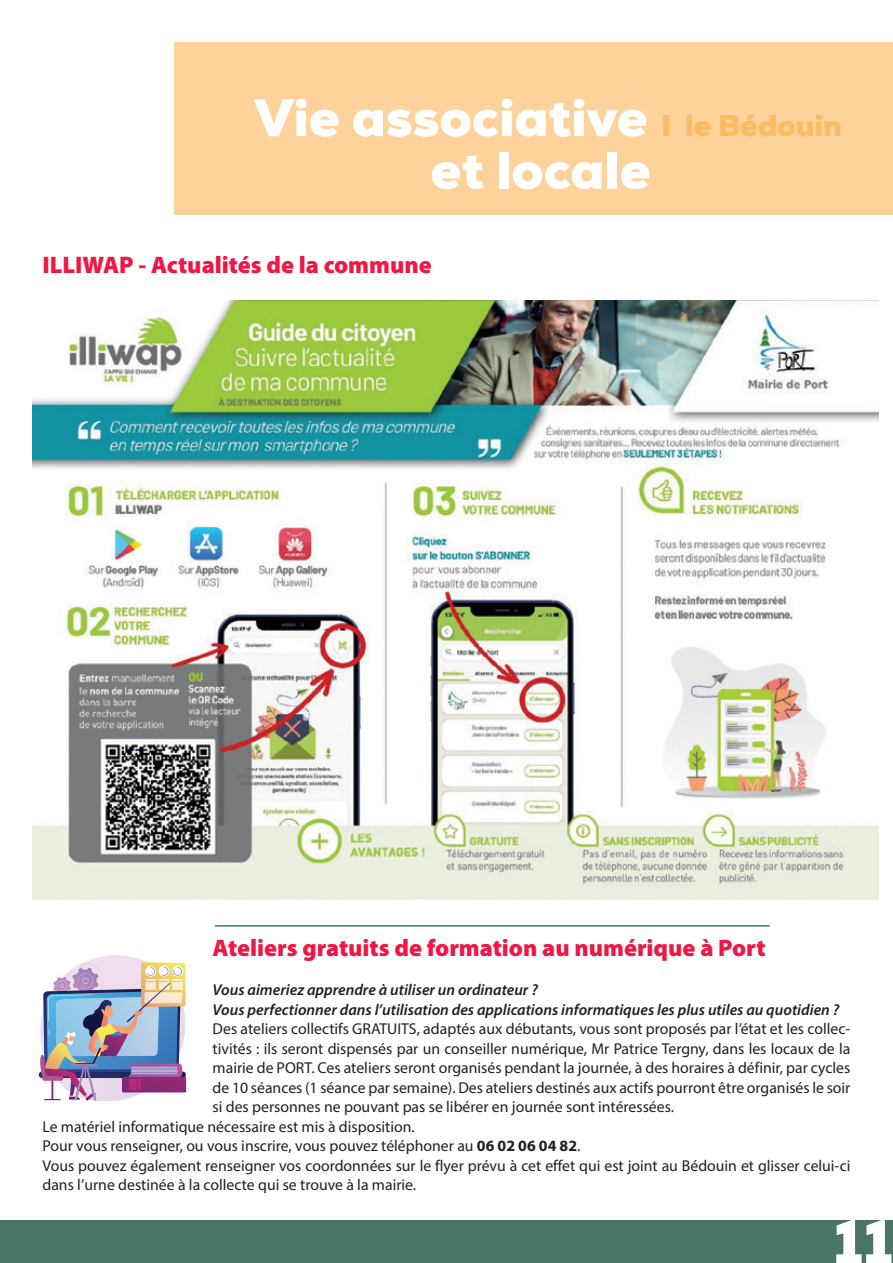
<style>
.page{position:relative;width:893px;height:1263px;background:#fff}
.page>*{position:absolute;margin:0;border:0;box-sizing:border-box;transform-origin:0 0}
.t1{font:900 63px "Nexa";color:#fff}
.t2{font:900 52.5px/52.5px "Nexa";color:#fff;text-align:center}
.t3{font:900 24px "Myriad Pro";color:#ed1845}
.t4{font:15.75px "Myriad Pro";color:#231f20}
.t5{font:italic 600 15.75px/19.5px "Myriad Pro";color:#231f20}
.s1{font-size:30px;color:#fcba61}
.s2{font-weight:700}
</style>
<div class="page">
<div style="left:0;top:1220px;width:893px;height:43px;background:#4a7565"></div>
<div style="left:174px;top:43px;width:719px;height:172px;background:#fdd39b"></div>
<img style="left:33px;top:300px;width:845px;height:599px">
<img style="left:39px;top:955px;width:147px;height:146px">
<hr style="left:215px;top:925px;width:555px;height:1px;background:#4a7565">
<h2 class="t2" style="left:254px;top:92px;width:589px">Vie associative <span class="s1">I le Bédouin </span>et locale</h2>
<h3 class="t3" style="left:43px;top:249px;width:391px">ILLIWAP - Actualités de la commune</h3>
<h3 class="t3" style="left:213px;top:932px;width:554px">Ateliers gratuits de formation au numérique à Port</h3>
<p class="t5" style="left:213px;top:980px;width:628px">Vous aimeriez apprendre à utiliser un ordinateur ?<br>Vous perfectionner dans l’utilisation des applications informatiques les plus utiles au quotidien ?</p>
<p class="t4" style="left:213px;top:1019px;width:639px">Des ateliers collectifs GRATUITS, adaptés aux débutants, vous sont proposés par l’état et les collec-</p>
<p class="t4" style="left:213px;top:1038px;width:639px">tivités : ils seront dispensés par un conseiller numérique, Mr Patrice Tergny, dans les locaux de la</p>
<p class="t4" style="left:213px;top:1058px;width:639px">mairie de PORT. Ces ateliers seront organisés pendant la journée, à des horaires à définir, par cycles</p>
<p class="t4" style="left:213px;top:1077px;width:639px">de 10 séances (1 séance par semaine). Des ateliers destinés aux actifs pourront être organisés le soir</p>
<p class="t4" style="left:213px;top:1097px;width:463px">si des personnes ne pouvant pas se libérer en journée sont intéressées.</p>
<p class="t4" style="left:43px;top:1116px;width:374px">Le matériel informatique nécessaire est mis à disposition.</p>
<p class="t4" style="left:43px;top:1136px;width:539px">Pour vous renseigner, ou vous inscrire, vous pouvez téléphoner au <span class="s2">06 02 06 04 82</span>.</p>
<p class="t4" style="left:43px;top:1155px;width:809px">Vous pouvez également renseigner vos coordonnées sur le flyer prévu à cet effet qui est joint au Bédouin et glisser celui-ci</p>
<p class="t4" style="left:43px;top:1175px;width:375px">dans l’urne destinée à la collecte qui se trouve à la mairie.</p>
<h1 class="t1" style="left:833px;top:1201px;width:61px">11</h1>
</div>
